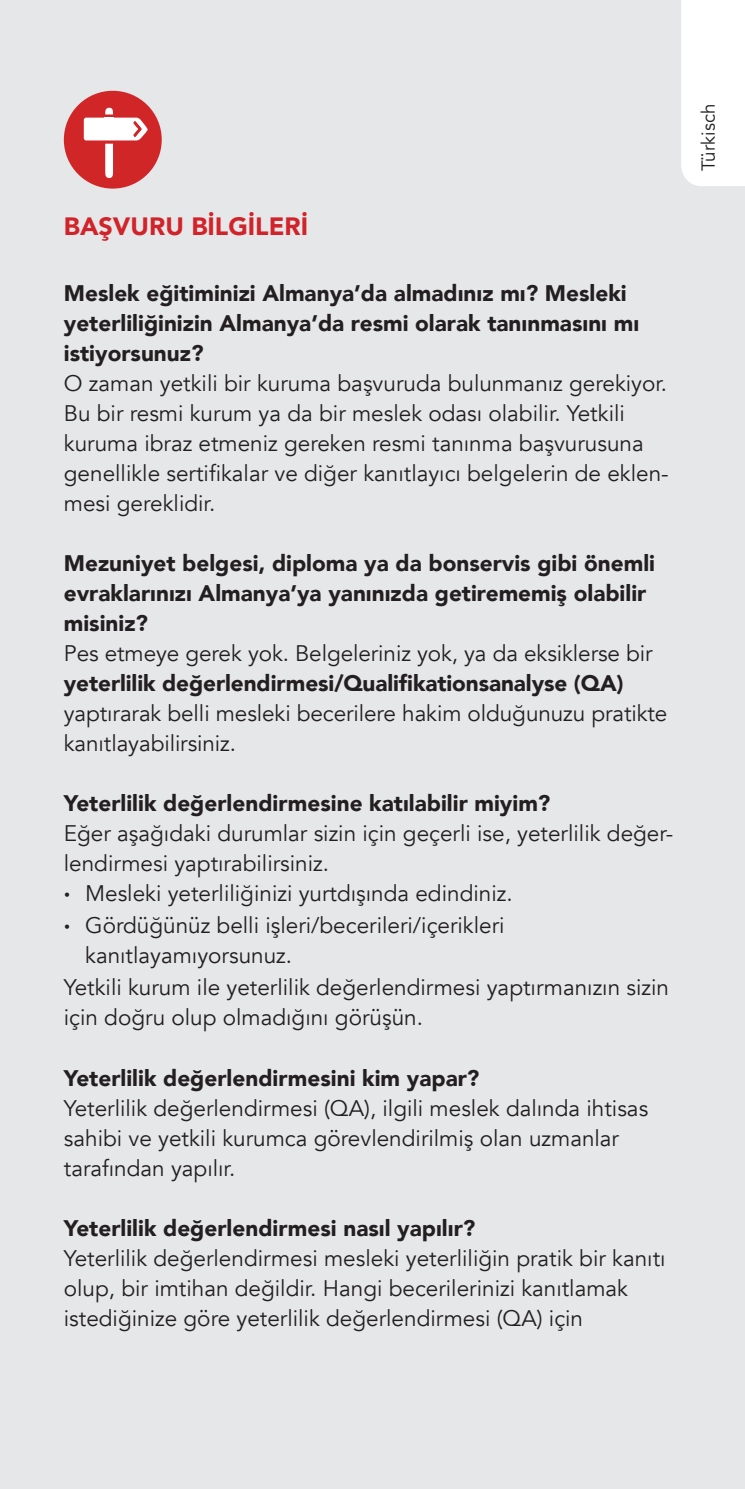
<style>
.page{position:relative;width:745px;height:1489px;background:#fff}
.page>*{position:absolute;margin:0;border:0;box-sizing:border-box;transform-origin:0 0}
.t1{font:900 25px "Avenir LT Com";color:#d1232a}
.t2{font:22.5px/30px "Avenir LT Com";color:#231f20}
.t3{font:900 22.5px/30px "Avenir LT Com";color:#231f20}
.t4{font:18.75px "Avenir LT Com";color:#231f20}
.s1{font-weight:900}
</style>
<div class="page">
<div style="left:0;top:0;width:744px;height:1488px;background:#e6e7e9"></div>
<div style="left:64px;top:91px;width:98px;height:98px;background:#d02628;border-radius:50%"></div>
<svg style="left:84px;top:108px;width:63px;height:70px"></svg>
<div style="left:681px;top:0;width:63px;height:186px;background:#fff"></div>
<p class="t1" style="left:64px;top:211px;width:245px">BAŞVURU BİLGİLERİ</p>
<p class="t3" style="left:64px;top:278px;width:576px">Meslek eğitiminizi Almanya’da almadınız mı? Mesleki yeterliliğinizin Almanya’da resmi olarak tanınmasını mı istiyorsunuz?</p>
<p class="t2" style="left:64px;top:368px;width:604px">O zaman yetkili bir kuruma başvuruda bulunmanız gerekiyor.<br>Bu bir resmi kurum ya da bir meslek odası olabilir. Yetkili kuruma ibraz etmeniz gereken resmi tanınma başvurusuna</p>
<p class="t2" style="left:64px;top:488px;width:153px">mesi gereklidir.</p>
<p class="t3" style="left:64px;top:548px;width:592px">Mezuniyet belgesi, diploma ya da bonservis gibi önemli evraklarınızı Almanya’ya yanınızda getirememiş olabilir misiniz?</p>
<p class="t2" style="left:64px;top:638px;width:590px">Pes etmeye gerek yok. Belgeleriniz yok, ya da eksiklerse bir</p>
<p class="t3" style="left:64px;top:668px;width:561px">yeterlilik değerlendirmesi/Qualifikationsanalyse (QA)</p>
<p class="t2" style="left:64px;top:698px;width:604px">yaptırarak belli mesleki becerilere hakim olduğunuzu pratikte kanıtlayabilirsiniz.</p>
<p class="t3" style="left:64px;top:788px;width:488px">Yeterlilik değerlendirmesine katılabilir miyim?</p>
<p class="t2" style="left:64px;top:848px;width:266px">lendirmesi yaptırabilirsiniz.</p>
<p class="t2" style="left:64px;top:878px;width:450px"><span class="s1">·</span> Mesleki yeterliliğinizi yurtdışında edindiniz.</p>
<p class="t2" style="left:64px;top:910px;width:442px"><span class="s1">·</span> Gördüğünüz belli işleri/becerileri/içerikleri</p>
<p class="t2" style="left:85px;top:940px;width:208px">kanıtlayamıyorsunuz.</p>
<p class="t2" style="left:64px;top:972px;width:606px">Yetkili kurum ile yeterlilik değerlendirmesi yaptırmanızın sizin</p>
<p class="t2" style="left:64px;top:1002px;width:360px">için doğru olup olmadığını görüşün.</p>
<p class="t3" style="left:64px;top:1063px;width:417px">Yeterlilik değerlendirmesini kim yapar?</p>
<p class="t2" style="left:64px;top:1093px;width:585px">Yeterlilik değerlendirmesi (QA), ilgili meslek dalında ihtisas sahibi ve yetkili kurumca görevlendirilmiş olan uzmanlar tarafından yapılır.</p>
<p class="t3" style="left:64px;top:1213px;width:413px">Yeterlilik değerlendirmesi nasıl yapılır?</p>
<p class="t2" style="left:64px;top:1243px;width:603px">Yeterlilik değerlendirmesi mesleki yeterliliğin pratik bir kanıtı olup, bir imtihan değildir. Hangi becerilerinizi kanıtlamak istediğinize göre yeterlilik değerlendirmesi (QA) için</p>
<p class="t2" style="left:64px;top:458px;width:606px">genellikle sertifikalar ve diğer kanıtlayıcı belgelerin de eklen-</p>
<p class="t2" style="left:64px;top:818px;width:610px">Eğer aşağıdaki durumlar sizin için geçerli ise, yeterlilik değer-</p>
<p class="t4" style="left:696px;top:171px;width:68px;rotate:-90deg">Türkisch</p>
</div>
